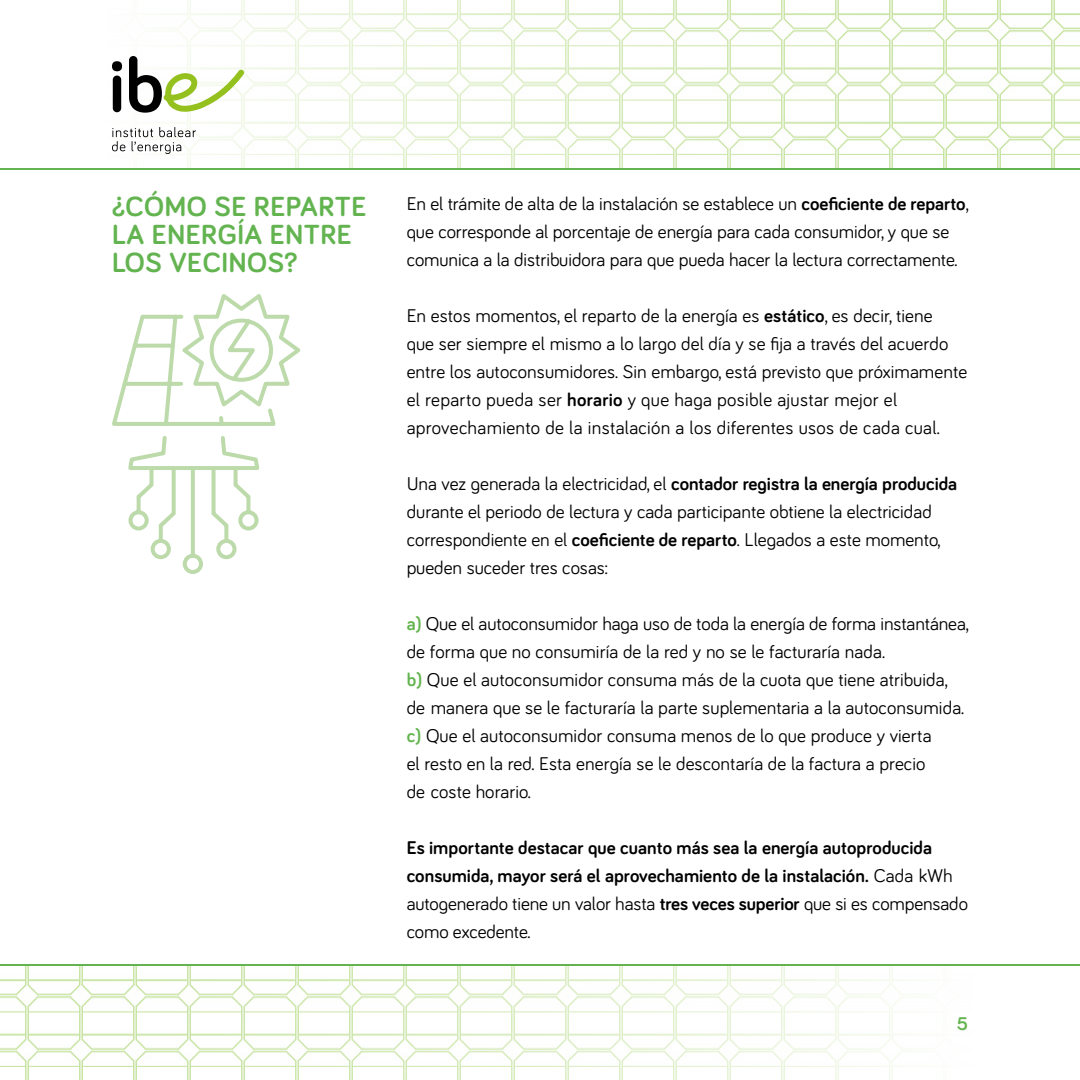
<style>
.page{position:relative;width:1080px;height:1080px;background:#fff}
.page>*{position:absolute;margin:0;border:0;box-sizing:border-box;transform-origin:0 0}
.t1{font:700 28.5px/28px "Bariol";letter-spacing:.02em;color:#63b450}
.t2{font:19px/28px "Bariol";letter-spacing:.005em;color:#000}
.t3{font:700 19px/28px "Bariol";letter-spacing:.005em;color:#000}
.t4{font:700 19px "Bariol";color:#63b450}
.s1{font-weight:700}
.s2{font-weight:700;color:#63b450}
.s3{font-weight:400}
</style>
<div class="page">
<svg style="left:161px;top:0;width:919px;height:168px"></svg>
<svg style="left:0;top:966px;width:919px;height:114px"></svg>
<hr style="left:0;top:168px;width:1080px;height:2px;background:#63b450">
<hr style="left:0;top:964px;width:1080px;height:2px;background:#63b450">
<svg style="left:112px;top:127px;width:84px;height:27px"></svg>
<svg style="left:112px;top:56px;width:132px;height:57px"></svg>
<svg style="left:112px;top:294px;width:189px;height:280px"></svg>
<h1 class="t1" style="left:112px;top:191px;width:256px">¿CÓMO SE REPARTE<br>LA ENERGÍA ENTRE<br>LOS VECINOS?</h1>
<p class="t2" style="left:407px;top:189px;width:564px">En el trámite de alta de la instalación se establece un <span class="s1">coeficiente de reparto</span>, que corresponde al porcentaje de energía para cada consumidor, y que se comunica a la distribuidora para que pueda hacer la lectura correctamente.</p>
<p class="t2" style="left:407px;top:301px;width:562px">En estos momentos, el reparto de la energía es <span class="s1">estático</span>, es decir, tiene<br>que ser siempre el mismo a lo largo del día y se fija a través del acuerdo entre los autoconsumidores. Sin embargo, está previsto que próximamente el reparto pueda ser <span class="s1">horario</span> y que haga posible ajustar mejor el aprovechamiento de la instalación a los diferentes usos de cada cual.</p>
<p class="t2" style="left:407px;top:469px;width:552px">Una vez generada la electricidad, el <span class="s1">contador registra la energía producida </span>durante el periodo de lectura y cada participante obtiene la electricidad correspondiente en el <span class="s1">coeficiente de reparto</span>. Llegados a este momento, pueden suceder tres cosas:</p>
<p class="t2" style="left:407px;top:609px;width:564px"><span class="s2">a)</span> Que el autoconsumidor haga uso de toda la energía de forma instantánea, de forma que no consumiría de la red y no se le facturaría nada.<br><span class="s2">b)</span> Que el autoconsumidor consuma más de la cuota que tiene atribuida, de manera que se le facturaría la parte suplementaria a la autoconsumida. <span class="s2">c)</span> Que el autoconsumidor consuma menos de lo que produce y vierta<br>el resto en la red. Esta energía se le descontaría de la factura a precio<br>de coste horario.</p>
<p class="t3" style="left:407px;top:833px;width:563px">Es importante destacar que cuanto más sea la energía autoproducida consumida, mayor será el aprovechamiento de la instalación. <span class="s3">Cada kWh autogenerado tiene un valor hasta</span> tres veces superior <span class="s3">que si es compensado como excedente.</span></p>
<p class="t4" style="left:957px;top:1011px;width:12px">5</p>
</div>
